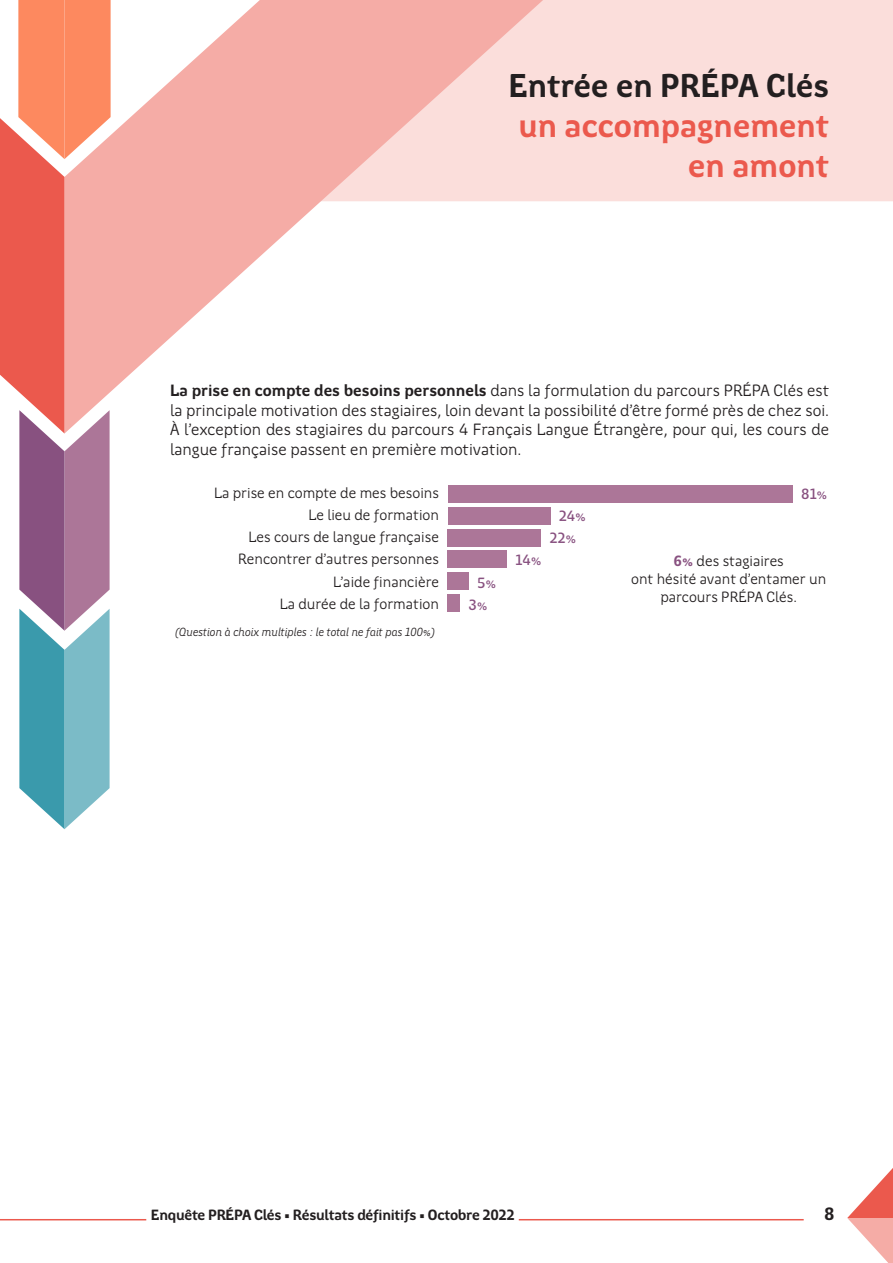
<style>
.page{position:relative;width:893px;height:1263px;background:#fff}
.page>*{position:absolute;margin:0;border:0;box-sizing:border-box;transform-origin:0 0}
.t1{font:700 33.3px/39.9px "Region Bretagne New";color:#eb594d;text-align:right}
.t2{font:700 33.3px "Region Bretagne New";color:#231f20}
.t3{font:700 18px "Region Bretagne New";color:#231f20}
.t4{font:16.5px/19.8px "Region Bretagne New";color:#231f20;text-align:justify}
.t5{font:15px/22.2px "Region Bretagne New";color:#231f20;text-align:right}
.t6{font:700 15px "Region Bretagne New";letter-spacing:-.02em;color:#231f20}
.t7{font:500 15px/22.2px "Region Bretagne New";color:#885180}
.t8{font:italic 11.85px "Region Bretagne New";color:#231f20}
.s1{font-weight:700}
.s2{font-weight:700;color:#885180}
</style>
<div class="page">
<div style="left:733px;top:0;width:160px;height:201px;background:#fbdedb"></div>
<svg style="left:847px;top:1168px;width:46px;height:95px"></svg>
<svg style="left:111px;top:0;width:622px;height:391px"></svg>
<svg style="left:0;top:0;width:111px;height:829px"></svg>
<hr style="left:519px;top:1219px;width:285px;height:1px;background:#eb594d">
<hr style="left:0;top:1219px;width:146px;height:1px;background:#eb594d">
<div style="left:448px;top:485px;width:345px;height:17px;background:#ac7698"></div>
<div style="left:448px;top:507px;width:102px;height:17px;background:#ac7698"></div>
<div style="left:447px;top:551px;width:60px;height:17px;background:#ac7698"></div>
<div style="left:447px;top:529px;width:94px;height:17px;background:#ac7698"></div>
<div style="left:447px;top:573px;width:22px;height:17px;background:#ac7698"></div>
<div style="left:447px;top:594px;width:13px;height:17px;background:#ac7698"></div>
<h1 class="t2" style="left:508px;top:69px;width:322px">Entrée en PRÉPA Clés</h1>
<h1 class="t1" style="left:518px;top:106px;width:312px">un accompagnement en amont</h1>
<p class="t4" style="left:170px;top:380px;width:661px"><span class="s1">La prise en compte des besoins personnels</span> dans la formulation du parcours PRÉPA Clés est la principale motivation des stagiaires, loin devant la possibilité d’être formé près de chez soi.<br>À l’exception des stagiaires du parcours 4 Français Langue Étrangère, pour qui, les cours de langue française passent en première motivation.</p>
<p class="t5" style="left:214px;top:481px;width:226px">La prise en compte de mes besoins<br>Le lieu de formation<br>Les cours de langue française<br>Rencontrer d’autres personnes<br>L’aide financière<br>La durée de la formation</p>
<p class="t8" style="left:175px;top:626px;width:261px">(Question à choix multiples : le total ne fait pas 100%)</p>
<p class="t7" style="left:801px;top:483px;width:28px">81%</p>
<p class="t7" style="left:549px;top:505px;width:38px;text-indent:9px">24%<br>22%</p>
<p class="t7" style="left:515px;top:549px;width:28px">14%</p>
<p class="t5" style="left:631px;top:552px;width:197px;line-height:18px;text-align:center"><span class="s2">6%</span> des stagiaires<br>ont hésité avant d’entamer un parcours PRÉPA Clés.</p>
<p class="t7" style="left:469px;top:572px;width:29px;text-align:center">5%<br>3%</p>
<p class="t6" style="left:151px;top:1207px;width:365px">Enquête PRÉPA Clés • Résultats définitifs • Octobre 2022</p>
<p class="t3" style="left:824px;top:1205px;width:12px">8</p>
</div>
